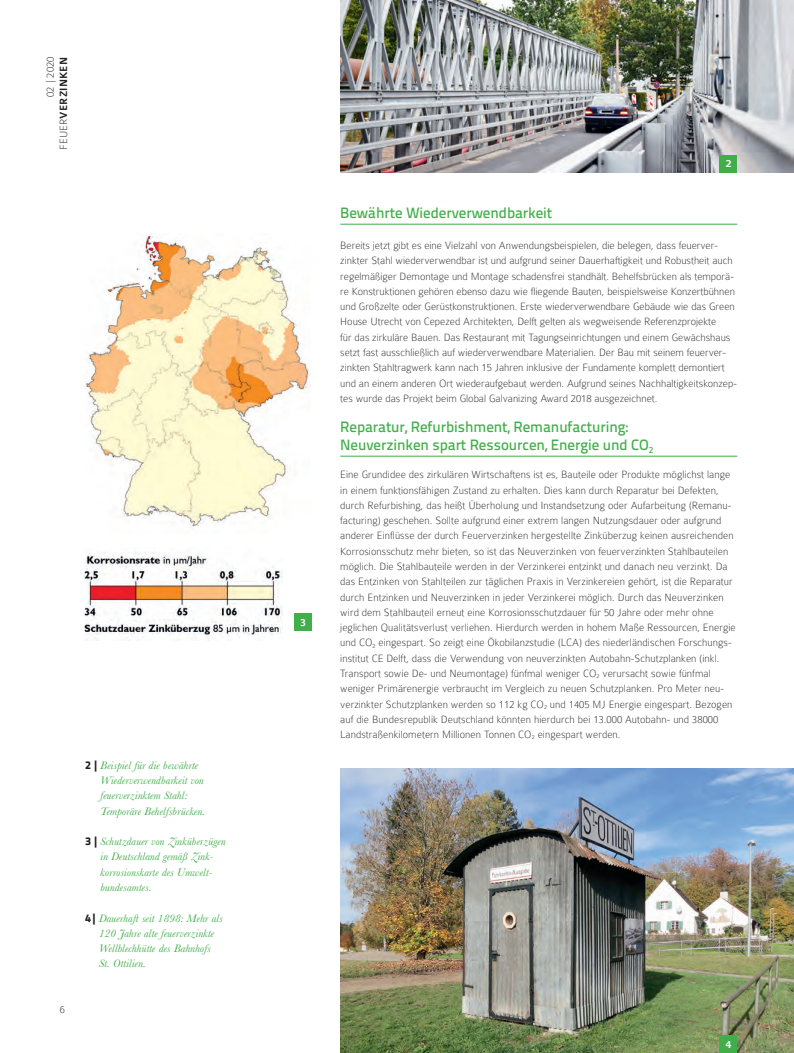
<style>
.page{position:relative;width:794px;height:1053px;background:#fff}
.page>*{position:absolute;margin:0;border:0;box-sizing:border-box;transform-origin:0 0}
.t1{font:500 15px/18px "Titillium Text 22 L";letter-spacing:-.005em;color:#40ae49}
.t2{font:100 11.25px/15.2px "Colaborate";letter-spacing:.005em;color:#231f20}
.t3{font:italic 11.25px/15.2px "Baskerville";letter-spacing:.01em;color:#40ae49}
.t4{font:500 11.25px "Colaborate";color:#fff}
.s1{font-weight:500}
.s2{font-family:"Titillium Text 22 L";font-weight:800;font-style:normal;color:#231f20}
</style>
<div class="page">
<hr style="left:340px;top:224px;width:397px;height:1px;background:#40ae49">
<hr style="left:340px;top:455px;width:397px;height:1px;background:#40ae49">
<img style="left:340px;top:768px;width:454px;height:284px">
<img style="left:340px;top:0;width:454px;height:172px">
<div style="left:719px;top:155px;width:18px;height:17px;background:#40ae49"></div>
<img style="left:85px;top:235px;width:225px;height:293px">
<img style="left:84px;top:552px;width:198px;height:88px">
<div style="left:294px;top:613px;width:18px;height:18px;background:#40ae49"></div>
<div style="left:719px;top:1035px;width:18px;height:17px;background:#40ae49"></div>
<p class="t2" style="left:43px;top:150px;width:95px;line-height:13.5px;text-align:right;rotate:-90deg">02 | 2020<br>FEUER<span class="s1">VERZINKEN</span></p>
<p class="t2" style="left:60px;top:1001px;width:7px">6</p>
<p class="t3" style="left:100px;top:757px;width:106px;text-indent:-15px"><span class="s2">2 |</span> Beispiel für die bewährte<br>Wiederverwendbarkeit von feuerverzinktem Stahl:<br>Temporäre Behelfsbrücken.</p>
<p class="t3" style="left:100px;top:833px;width:127px;text-indent:-15px"><span class="s2">3 |</span> Schutzdauer von Zinküberzügen in Deutschland gemäß Zink&shy;korrosionskarte des Umwelt&shy;bundesamtes.</p>
<p class="t3" style="left:99px;top:910px;width:125px;text-indent:-14px"><span class="s2">4|</span> Dauerhaft seit 1898: Mehr als<br>120 Jahre alte feuerverzinkte<br>Wellblechhütte des Bahnhofs<br>St. Ottilien.</p>
<p class="t4" style="left:300px;top:616px;width:8px">3</p>
<p class="t4" style="left:725px;top:158px;width:8px">2</p>
<h1 class="t1" style="left:340px;top:203px;width:213px">Bewährte Wiederverwendbarkeit</h1>
<p class="t2" style="left:340px;top:238px;width:398px">Bereits jetzt gibt es eine Vielzahl von Anwendungsbeispielen, die belegen, dass feuerver&shy;zinkter Stahl wiederverwendbar ist und aufgrund seiner Dauerhaftigkeit und Robustheit auch regelmäßiger Demontage und Montage schadensfrei standhält. Behelfsbrücken als temporä&shy;re Konstruktionen gehören ebenso dazu wie fliegende Bauten, beispielsweise Konzertbühnen und Großzelte oder Gerüstkonstruktionen. Erste wiederverwendbare Gebäude wie das Green House Utrecht von Cepezed Architekten, Delft gelten als wegweisende Referenzprojekte<br>für das zirkuläre Bauen. Das Restaurant mit Tagungseinrichtungen und einem Gewächshaus setzt fast ausschließlich auf wiederverwendbare Materialien. Der Bau mit seinem feuerver&shy;zinkten Stahltragwerk kann nach 15 Jahren inklusive der Fundamente komplett demontiert und an einem anderen Ort wiederaufgebaut werden. Aufgrund seines Nachhaltigkeitskonzep&shy;tes wurde das Projekt beim Global Galvanizing Award 2018 ausgezeichnet.</p>
<h1 class="t1" style="left:340px;top:417px;width:315px">Reparatur, Refurbishment, Remanufacturing:<br>Neuverzinken spart Ressourcen, Energie und CO<sub>2</sub></h1>
<p class="t2" style="left:340px;top:467px;width:397px">Eine Grundidee des zirkulären Wirtschaftens ist es, Bauteile oder Produkte möglichst lange in einem funktionsfähigen Zustand zu erhalten. Dies kann durch Reparatur bei Defekten, durch Refurbishing, das heißt Überholung und Instandsetzung oder Aufarbeitung (Remanu&shy;facturing) geschehen. Sollte aufgrund einer extrem langen Nutzungsdauer oder aufgrund anderer Einflüsse der durch Feuerverzinken hergestellte Zinküberzug keinen ausreichenden Korrosionsschutz mehr bieten, so ist das Neuverzinken von feuerverzinkten Stahlbauteilen möglich. Die Stahlbauteile werden in der Verzinkerei entzinkt und danach neu verzinkt. Da das Entzinken von Stahlteilen zur täglichen Praxis in Verzinkereien gehört, ist die Reparatur durch Entzinken und Neuverzinken in jeder Verzinkerei möglich. Durch das Neuverzinken wird dem Stahlbauteil erneut eine Korrosionsschutzdauer für 50 Jahre oder mehr ohne jeglichen Qualitätsverlust verliehen. Hierdurch werden in hohem Maße Ressourcen, Energie und CO<sub>2</sub> eingespart. So zeigt eine Ökobilanzstudie (LCA) des niederländischen Forschungs&shy;institut CE Delft, dass die Verwendung von neuverzinkten Autobahn-Schutzplanken (inkl.<br>Transport sowie De- und Neumontage) fünfmal weniger CO<sub>2</sub> verursacht sowie fünfmal weniger Primärenergie verbraucht im Vergleich zu neuen Schutzplanken. Pro Meter neu&shy;verzinkter Schutzplanken werden so 112 kg CO<sub>2</sub> und 1405 MJ Energie eingespart. Bezogen auf die Bundesrepublik Deutschland könnten hierdurch bei 13.000 Autobahn- und 38000<br>Landstraßenkilometern Millionen Tonnen CO<sub>2</sub> eingespart werden.</p>
<p class="t4" style="left:725px;top:1038px;width:8px">4</p>
</div>
